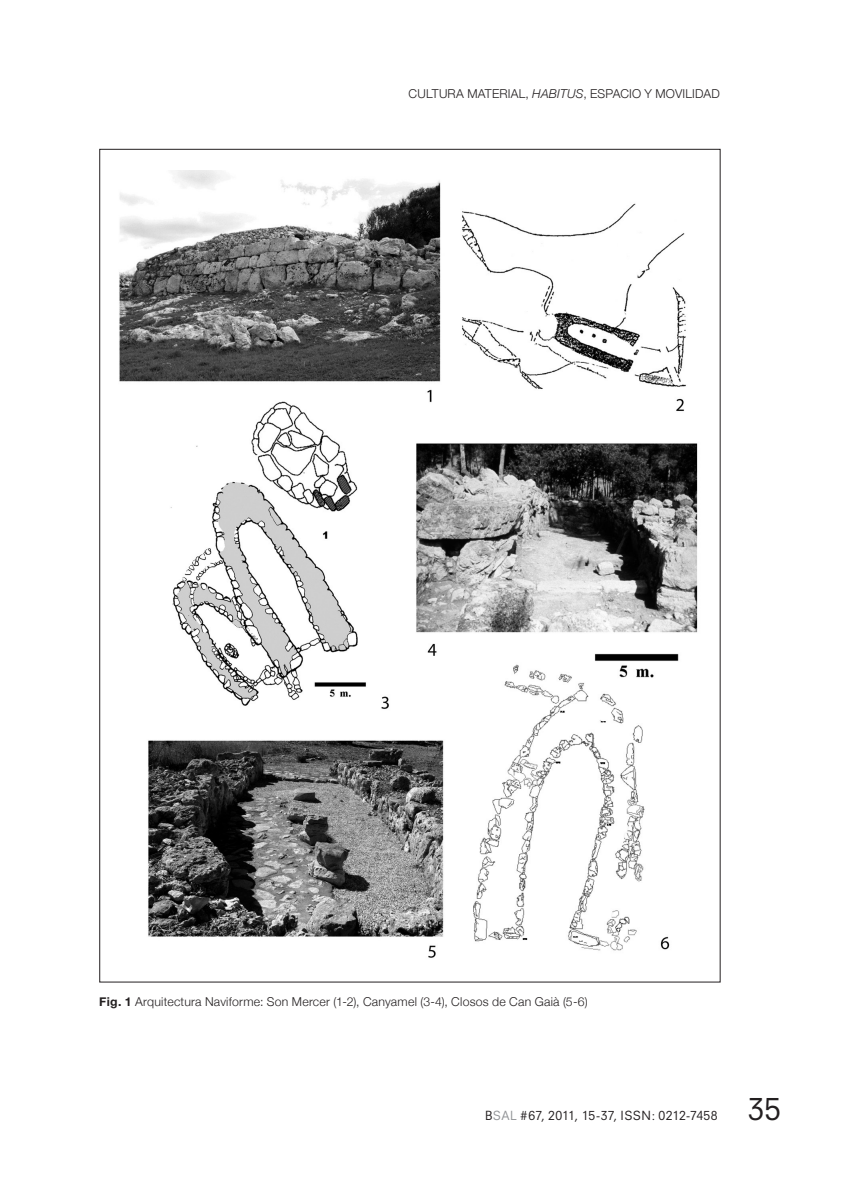
<style>
.page{position:relative;width:844px;height:1191px;background:#fff}
.page>*{position:absolute;margin:0;border:0;box-sizing:border-box;transform-origin:0 0}
.t1{font:29.75px "Neuzeit S";color:#231f20}
.peu_de_pàg{font:300 12.25px "Helvetica Neue";letter-spacing:.02em;color:#231f20}
.t2{font:12.25px "Neuzeit S";letter-spacing:.025em;color:#231f20}
.s1{font-style:italic}
.s2{font-weight:700}
.s3{color:#939598}
</style>
<div class="page">
<img style="left:119px;top:170px;width:579px;height:788px">
<p class="peu_de_pàg" style="left:408px;top:83px;width:313px">CULTURA MATERIAL, <span class="s1">HABITUS</span>, ESPACIO Y MOVILIDAD</p>
<p class="peu_de_pàg" style="left:99px;top:992px;width:490px"><span class="s2">Fig. 1</span> Arquitectura Naviforme: Son Mercer (1-2), Canyamel (3-4), Closos de Can Gaià (5-6)</p>
<p class="t2" style="left:485px;top:1107px;width:234px">B<span class="s3">SAL</span> #67, 2011, 15-37, ISSN: 0212-7458</p>
<h1 class="t1" style="left:747px;top:1090px;width:35px">35</h1>
</div>
